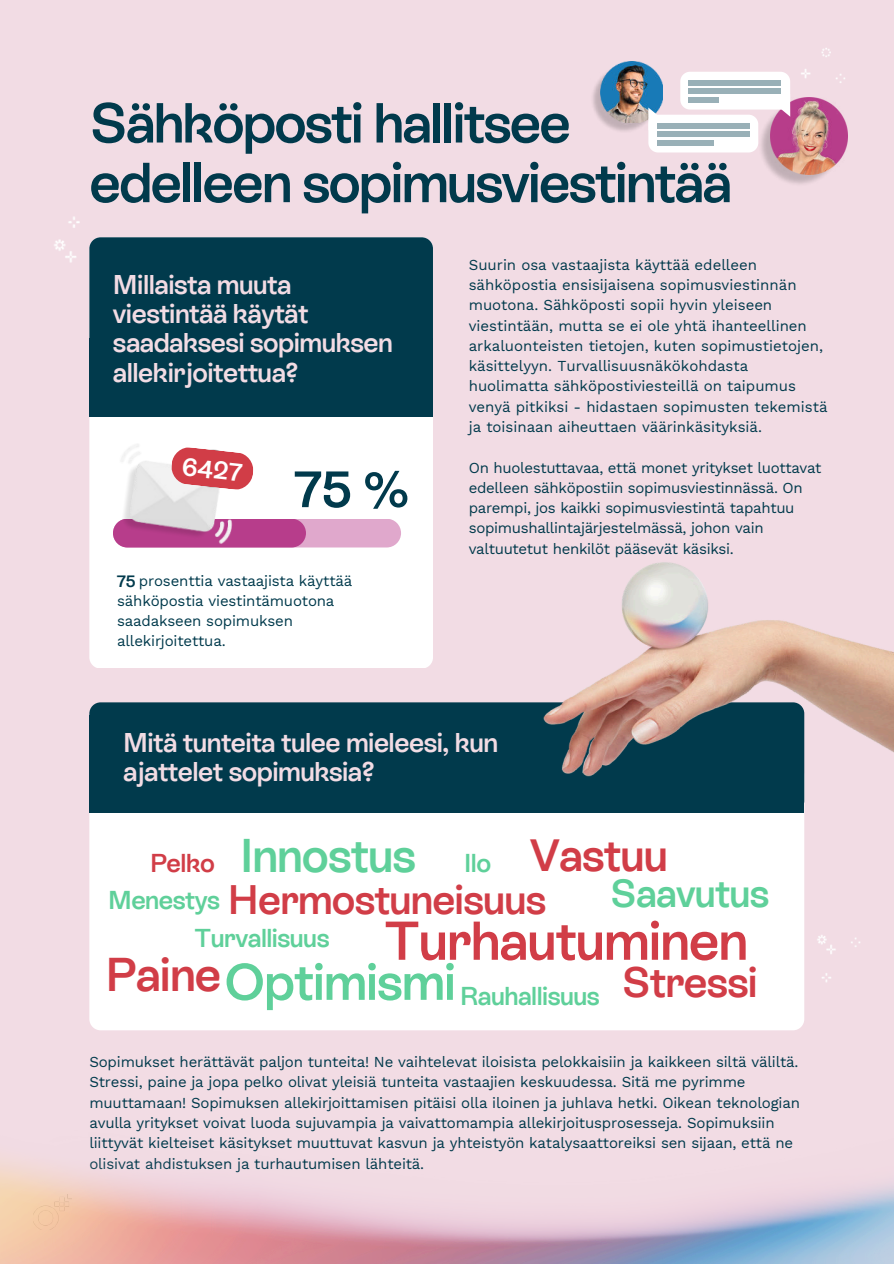
<style>
.page{position:relative;width:894px;height:1264px;background:#fff}
.page>*{position:absolute;margin:0;border:0;box-sizing:border-box;transform-origin:0 0}
.t1{font:600 56.25px/59.7px "ES Rebond Grotesque";letter-spacing:-.035em;color:#013a4c}
.t2{font:600 54.45px "ES Rebond Grotesque";letter-spacing:-.02em;color:#d13d47}
.t3{font:600 51.45px "ES Rebond Grotesque";letter-spacing:-.02em;color:#5fd09a}
.t4{font:600 51px "ES Rebond Grotesque";color:#013a4c}
.t5{font:600 47.25px "ES Rebond Grotesque";letter-spacing:-.02em;color:#d13d47}
.t6{font:600 47.1px "ES Rebond Grotesque";letter-spacing:-.02em;color:#5fd09a}
.t7{font:600 45px "ES Rebond Grotesque";letter-spacing:-.02em;color:#d13d47}
.t8{font:600 42.45px "ES Rebond Grotesque";letter-spacing:-.02em;color:#d13d47}
.t9{font:600 41.1px "ES Rebond Grotesque";letter-spacing:-.02em;color:#d13d47}
.t10{font:600 39px "ES Rebond Grotesque";letter-spacing:-.02em;color:#5fd09a}
.t11{font:600 27px/29.2px "ES Rebond Grotesque";letter-spacing:-.02em;color:#f2dce4}
.t12{font:600 25.8px "ES Rebond Grotesque";letter-spacing:-.02em;color:#5fd09a}
.t13{font:600 25.8px "ES Rebond Grotesque";letter-spacing:-.02em;color:#d13d47}
.t14{font:600 24.75px "ES Rebond Grotesque";color:#fff}
.t15{font:600 16.35px "ES Rebond Grotesque";color:#013a4c}
.t16{font:15px/20.2px "Work Sans";letter-spacing:-.01em;color:#013a4c}
.s1{color:#fff}
</style>
<div class="page">
<div style="left:0;top:0;width:893px;height:1263px;background:#f2dce4"></div>
<div style="left:89px;top:237px;width:344px;height:431px;background:#fff;border-radius:11px"></div>
<div style="left:89px;top:237px;width:344px;height:171px;background:#013a4c;border-radius:11px"></div>
<div style="left:89px;top:338px;width:344px;height:78px;background:#013a4c"></div>
<div style="left:89px;top:763px;width:715px;height:267px;background:#fff;border-radius:11px"></div>
<div style="left:89px;top:702px;width:715px;height:110px;background:#013a4c;border-radius:11px"></div>
<div style="left:89px;top:715px;width:715px;height:97px;background:#013a4c"></div>
<div style="left:113px;top:518px;width:288px;height:29px;background:#e0a8cc;border-radius:14px"></div>
<div style="left:113px;top:518px;width:193px;height:29px;background:#b73d8b;border-radius:14px"></div>
<img style="left:113px;top:444px;width:132px;height:104px">
<svg style="left:170px;top:446px;width:84px;height:44px"></svg>
<img style="left:368px;top:518px;width:525px;height:295px">
<img style="left:817px;top:935px;width:44px;height:48px">
<img style="left:54px;top:216px;width:26px;height:47px">
<img style="left:801px;top:48px;width:44px;height:35px">
<img style="left:762px;top:152px;width:63px;height:32px">
<img style="left:770px;top:98px;width:77px;height:76px">
<img style="left:593px;top:79px;width:53px;height:52px">
<img style="left:600px;top:61px;width:57px;height:61px">
<svg style="left:648px;top:72px;width:142px;height:80px"></svg>
<div style="left:657px;top:131px;width:92px;height:6px;background:#99b0b7"></div>
<div style="left:657px;top:123px;width:92px;height:5px;background:#99b0b7"></div>
<div style="left:657px;top:140px;width:56px;height:5px;background:#99b0b7"></div>
<h1 class="t1" style="left:89px;top:91px;width:644px">Sähköposti hallitsee edelleen sopimusviestintää</h1>
<h3 class="t11" style="left:113px;top:268px;width:281px">Millaista muuta viestintää käytät saadaksesi sopimuksen allekirjoitettua?</h3>
<h3 class="t14" style="left:184px;top:449px;width:62px;rotate:6deg">6427</h3>
<h3 class="t4" style="left:293px;top:455px;width:118px">75 %</h3>
<p class="t16" style="left:117px;top:569px;width:236px"><span class="s1">75</span> prosenttia vastaajista käyttää sähköpostia viestintämuotona saadakseen sopimuksen allekirjoitettua.</p>
<p class="t15" style="left:117px;top:570px;width:20px">75</p>
<p class="t16" style="left:468px;top:254px;width:360px">Suurin osa vastaajista käyttää edelleen sähköpostia ensisijaisena sopimusviestinnän muotona. Sähköposti sopii hyvin yleiseen viestintään, mutta se ei ole yhtä ihanteellinen arkaluonteisten tietojen, kuten sopimustietojen, käsittelyyn. Turvallisuusnäkökohdasta huolimatta sähköpostiviesteillä on taipumus venyä pitkiksi - hidastaen sopimusten tekemistä ja toisinaan aiheuttaen väärinkäsityksiä.</p>
<p class="t16" style="left:468px;top:456px;width:354px">On huolestuttavaa, että monet yritykset luottavat edelleen sähköpostiin sopimusviestinnässä. On parempi, jos kaikki sopimusviestintä tapahtuu sopimushallintajärjestelmässä, johon vain valtuutetut henkilöt pääsevät käsiksi.</p>
<h3 class="t11" style="left:123px;top:726px;width:376px">Mitä tunteita tulee mieleesi, kun ajattelet sopimuksia?</h3>
<h3 class="t6" style="left:240px;top:823px;width:177px">Innostus</h3>
<h3 class="t9" style="left:228px;top:871px;width:320px">Hermostuneisuus</h3>
<h3 class="t7" style="left:529px;top:825px;width:140px">Vastuu</h3>
<h3 class="t12" style="left:464px;top:845px;width:29px">Ilo</h3>
<h3 class="t13" style="left:150px;top:845px;width:66px">Pelko</h3>
<h3 class="t10" style="left:610px;top:867px;width:160px">Saavutus</h3>
<h2 class="t2" style="left:384px;top:904px;width:365px">Turhautuminen</h2>
<h3 class="t3" style="left:224px;top:947px;width:233px">Optimismi</h3>
<h3 class="t12" style="left:108px;top:882px;width:113px">Menestys</h3>
<h3 class="t12" style="left:194px;top:920px;width:136px">Turvallisuus</h3>
<h3 class="t5" style="left:105px;top:942px;width:117px">Paine</h3>
<h3 class="t8" style="left:621px;top:953px;width:137px">Stressi</h3>
<h3 class="t12" style="left:460px;top:978px;width:141px">Rauhallisuus</h3>
<p class="t16" style="left:89px;top:1051px;width:712px">Sopimukset herättävät paljon tunteita! Ne vaihtelevat iloisista pelokkaisiin ja kaikkeen siltä väliltä.<br>Stressi, paine ja jopa pelko olivat yleisiä tunteita vastaajien keskuudessa. Sitä me pyrimme muuttamaan! Sopimuksen allekirjoittamisen pitäisi olla iloinen ja juhlava hetki. Oikean teknologian avulla yritykset voivat luoda sujuvampia ja vaivattomampia allekirjoitusprosesseja. Sopimuksiin liittyvät kielteiset käsitykset muuttuvat kasvun ja yhteistyön katalysaattoreiksi sen sijaan, että ne olisivat ahdistuksen ja turhautumisen lähteitä.</p>
</div>
